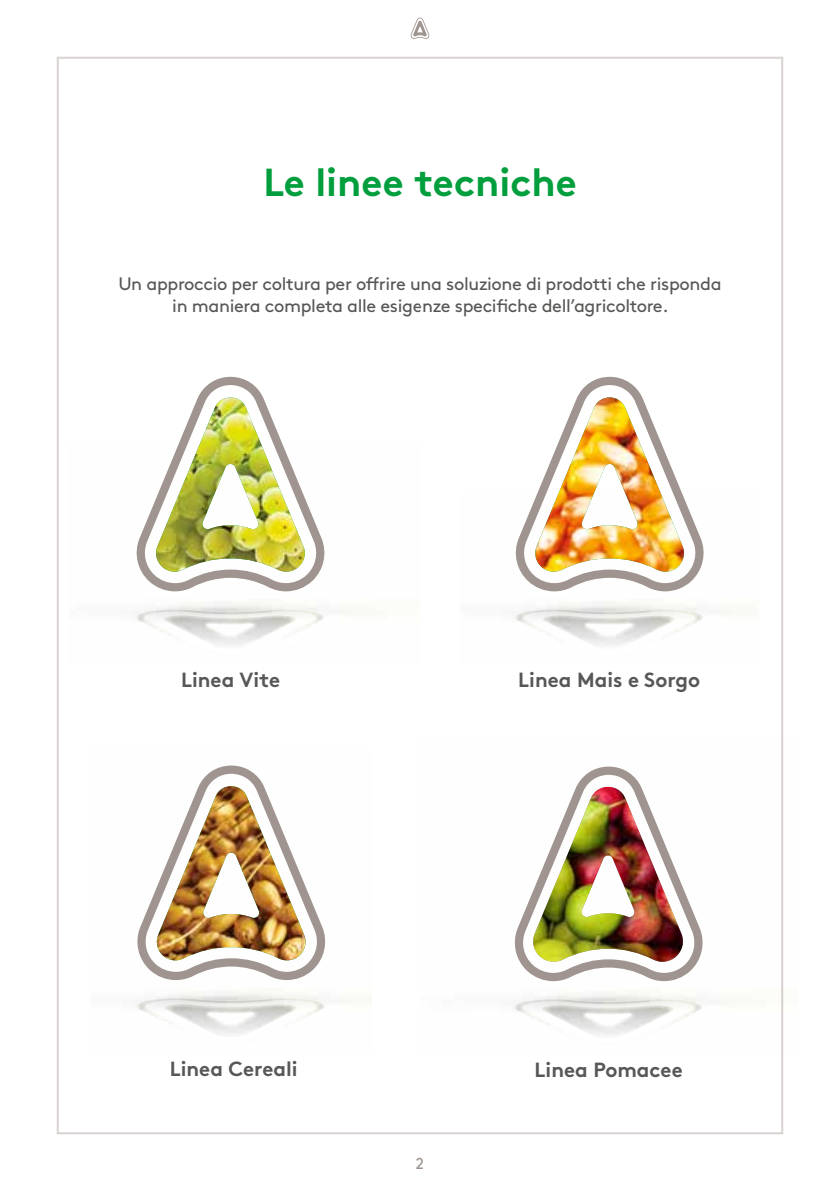
<style>
.page{position:relative;width:840px;height:1191px;background:#fff}
.page>*{position:absolute;margin:0;border:0;box-sizing:border-box;transform-origin:0 0}
.t1{font:700 39px "Brown Std";color:#009e3d}
.t2{font:700 20.6px "Brown Std";color:#575756}
.t3{font:18px/22px "Brown Std";letter-spacing:-.02em;color:#575756;text-align:center}
.t4{font:15.8px "Brown Std";color:#9f9490}
</style>
<div class="page">
<svg style="left:410px;top:18px;width:19px;height:21px"></svg>
<img style="left:534px;top:737px;width:250px;height:316px">
<img style="left:514px;top:999px;width:189px;height:46px">
<svg style="left:514px;top:766px;width:191px;height:215px"></svg>
<svg style="left:531px;top:783px;width:153px;height:4px"></svg>
<img style="left:531px;top:787px;width:153px;height:176px">
<img style="left:134px;top:609px;width:192px;height:39px">
<svg style="left:136px;top:377px;width:189px;height:214px"></svg>
<img style="left:154px;top:397px;width:152px;height:176px">
<img style="left:515px;top:591px;width:217px;height:55px">
<svg style="left:515px;top:377px;width:189px;height:214px"></svg>
<img style="left:533px;top:397px;width:152px;height:176px">
<img style="left:135px;top:998px;width:191px;height:45px">
<svg style="left:137px;top:765px;width:189px;height:215px"></svg>
<img style="left:155px;top:786px;width:152px;height:176px">
<h1 class="t1" style="left:263px;top:159px;width:314px">Le linee tecniche</h1>
<p class="t3" style="left:118px;top:273px;width:604px">Un approccio per coltura per offrire una soluzione di prodotti che risponda in maniera completa alle esigenze specifiche dell’agricoltore.</p>
<p class="t2" style="left:181px;top:667px;width:100px">Linea Vite</p>
<p class="t2" style="left:518px;top:667px;width:183px">Linea Mais e Sorgo</p>
<p class="t2" style="left:170px;top:1056px;width:129px">Linea Cereali</p>
<p class="t4" style="left:415px;top:1153px;width:10px">2</p>
<p class="t2" style="left:534px;top:1057px;width:149px">Linea Pomacee</p>
</div>
